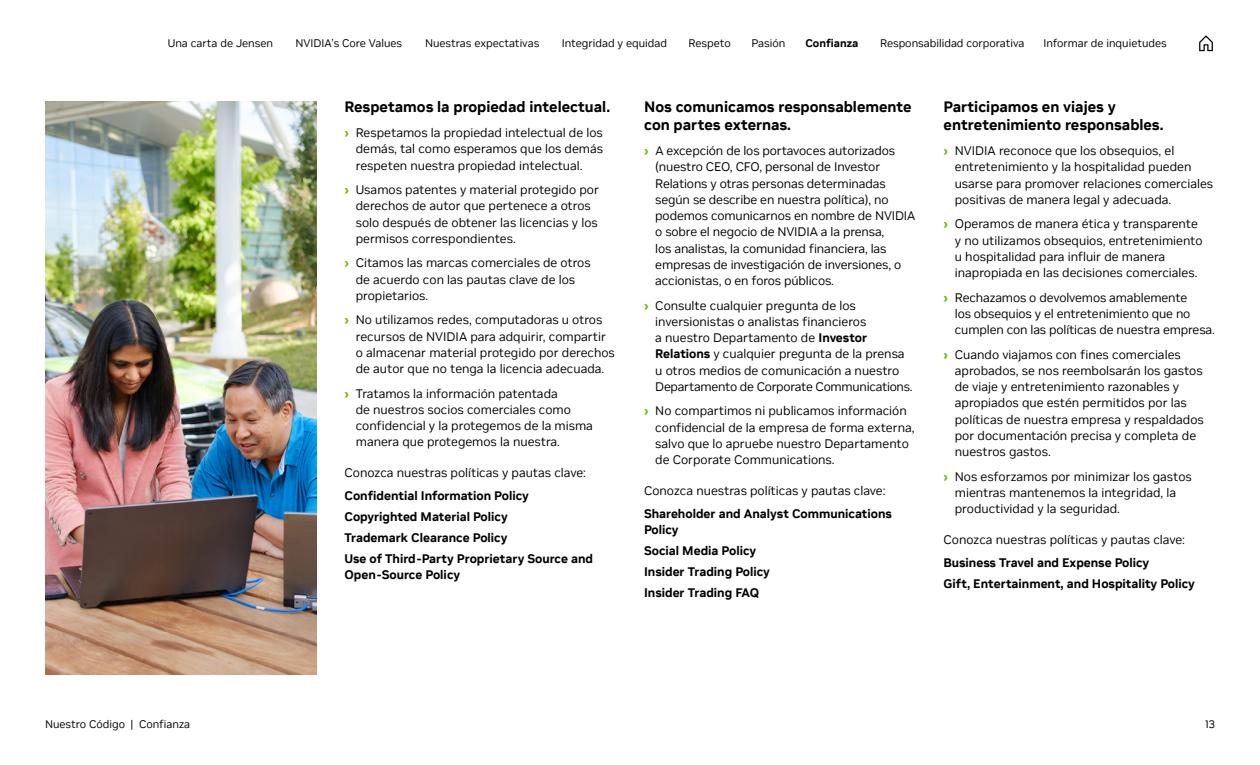
<style>
.page{position:relative;width:1260px;height:765px;background:#fff}
.page>*{position:absolute;margin:0;border:0;box-sizing:border-box;transform-origin:0 0}
.t1{font:700 15px/18px "NVIDIA Sans";color:#000}
.t2{font:12.38px/16.2px "NVIDIA Sans";color:#000}
.t3{font:700 12.38px/21px "NVIDIA Sans";color:#000}
.t4{font:11px "NVIDIA Sans";color:#000}
.t5{font:700 11px "NVIDIA Sans";color:#000}
.s1{font-weight:700;color:#76b900}
.s2{font-weight:700}
</style>
<div class="page">
<img style="left:45px;top:101px;width:271px;height:574px">
<svg style="left:1199px;top:35px;width:14px;height:16px"></svg>
<p class="t4" style="left:168px;top:37px;width:107px">Una carta de Jensen</p>
<p class="t4" style="left:295px;top:37px;width:108px">NVIDIA’s Core Values</p>
<p class="t4" style="left:425px;top:37px;width:116px">Nuestras expectativas</p>
<p class="t4" style="left:562px;top:37px;width:107px">Integridad y equidad</p>
<p class="t4" style="left:689px;top:37px;width:44px">Respeto</p>
<p class="t4" style="left:752px;top:37px;width:35px">Pasión</p>
<p class="t5" style="left:805px;top:37px;width:55px">Confianza</p>
<p class="t4" style="left:880px;top:37px;width:146px">Responsabilidad corporativa</p>
<p class="t4" style="left:1043px;top:37px;width:125px">Informar de inquietudes</p>
<p class="t1" style="left:345px;top:98px;width:267px">Respetamos la propiedad intelectual.</p>
<p class="t2" style="left:356px;top:125px;width:249px;text-align:justify;text-indent:-11px"><span class="s1">›</span> Respetamos la propiedad intelectual de los demás, tal como esperamos que los demás respeten nuestra propiedad intelectual.</p>
<p class="t2" style="left:356px;top:182px;width:245px;text-indent:-11px"><span class="s1">›</span> Usamos patentes y material protegido por derechos de autor que pertenece a otros solo después de obtener las licencias y los permisos correspondientes.</p>
<p class="t2" style="left:356px;top:255px;width:236px;text-indent:-11px"><span class="s1">›</span> Citamos las marcas comerciales de otros de acuerdo con las pautas clave de los propietarios.</p>
<p class="t2" style="left:356px;top:312px;width:261px;text-indent:-11px"><span class="s1">›</span> No utilizamos redes, computadoras u otros recursos de NVIDIA para adquirir, compartir o almacenar material protegido por derechos de autor que no tenga la licencia adecuada.</p>
<p class="t2" style="left:356px;top:385px;width:239px;text-indent:-11px"><span class="s1">›</span> Tratamos la información patentada<br>de nuestros socios comerciales como confidencial y la protegemos de la misma manera que protegemos la nuestra.</p>
<p class="t2" style="left:345px;top:465px;width:243px">Conozca nuestras políticas y pautas clave:</p>
<p class="t3" style="left:345px;top:485px;width:250px">Confidential Information Policy Copyrighted Material Policy<br>Trademark Clearance Policy<br>Use of Third-Party Proprietary Source and</p>
<p class="t3" style="left:345px;top:565px;width:117px">Open-Source Policy</p>
<p class="t1" style="left:644px;top:98px;width:269px">Nos comunicamos responsablemente con partes externas.</p>
<p class="t2" style="left:655px;top:143px;width:262px;text-indent:-11px"><span class="s1">›</span> A excepción de los portavoces autorizados (nuestro CEO, CFO, personal de Investor Relations y otras personas determinadas según se describe en nuestra política), no podemos comunicarnos en nombre de NVIDIA o sobre el negocio de NVIDIA a la prensa,<br>los analistas, la comunidad financiera, las empresas de investigación de inversiones, o accionistas, o en foros públicos.</p>
<p class="t2" style="left:655px;top:297px;width:259px;text-indent:-11px"><span class="s1">›</span> Consulte cualquier pregunta de los inversionistas o analistas financieros<br>a nuestro Departamento de <span class="s2">Investor Relations</span> y cualquier pregunta de la prensa u otros medios de comunicación a nuestro Departamento de Corporate Communications.</p>
<p class="t2" style="left:655px;top:403px;width:261px;text-indent:-11px"><span class="s1">›</span> No compartimos ni publicamos información confidencial de la empresa de forma externa, salvo que lo apruebe nuestro Departamento de Corporate Communications.</p>
<p class="t2" style="left:644px;top:483px;width:243px">Conozca nuestras políticas y pautas clave:</p>
<p class="t3" style="left:644px;top:505px;width:249px;line-height:16.2px">Shareholder and Analyst Communications<br>Policy</p>
<p class="t3" style="left:644px;top:540px;width:127px">Social Media Policy<br>Insider Trading Policy<br>Insider Trading FAQ</p>
<p class="t1" style="left:944px;top:98px;width:222px">Participamos en viajes y entretenimiento responsables.</p>
<p class="t2" style="left:955px;top:143px;width:260px;text-indent:-11px"><span class="s1">›</span> NVIDIA reconoce que los obsequios, el entretenimiento y la hospitalidad pueden usarse para promover relaciones comerciales positivas de manera legal y adecuada.</p>
<p class="t2" style="left:955px;top:216px;width:249px;text-indent:-11px"><span class="s1">›</span> Operamos de manera ética y transparente y no utilizamos obsequios, entretenimiento u hospitalidad para influir de manera inapropiada en las decisiones comerciales.</p>
<p class="t2" style="left:955px;top:289px;width:262px;text-indent:-11px"><span class="s1">›</span> Rechazamos o devolvemos amablemente<br>los obsequios y el entretenimiento que no cumplen con las políticas de nuestra empresa.</p>
<p class="t2" style="left:955px;top:346px;width:251px;text-indent:-11px"><span class="s1">›</span> Cuando viajamos con fines comerciales aprobados, se nos reembolsarán los gastos de viaje y entretenimiento razonables y apropiados que estén permitidos por las políticas de nuestra empresa y respaldados por documentación precisa y completa de nuestros gastos.</p>
<p class="t2" style="left:955px;top:468px;width:239px;text-indent:-11px"><span class="s1">›</span> Nos esforzamos por minimizar los gastos mientras mantenemos la integridad, la productividad y la seguridad.</p>
<p class="t2" style="left:944px;top:532px;width:243px">Conozca nuestras políticas y pautas clave:</p>
<p class="t3" style="left:944px;top:552px;width:253px">Business Travel and Expense Policy<br>Gift, Entertainment, and Hospitality Policy</p>
<p class="t4" style="left:45px;top:717px;width:147px">Nuestro Código | Confianza</p>
<p class="t4" style="left:1205px;top:717px;width:11px">13</p>
</div>
